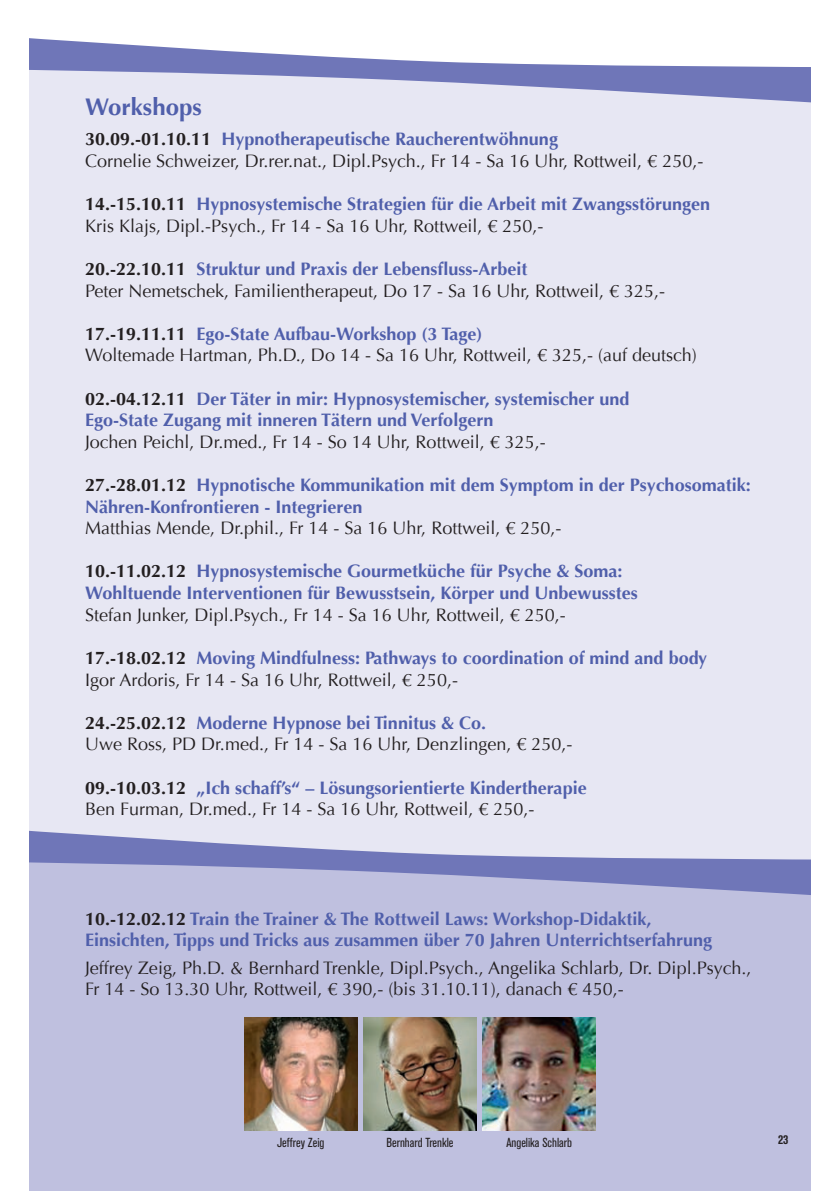
<style>
.page{position:relative;width:840px;height:1191px;background:#fff}
.page>*{position:absolute;margin:0;border:0;box-sizing:border-box;transform-origin:0 0}
.t1{font:700 24px "Optima";color:#505fab}
.t2{font:700 18px/21.6px "Optima";color:#505fab}
.t3{font:18px/21.6px "Optima";color:#231f20}
.t4{font:13px "Standard Grot Con BSK";color:#231f20}
.t5{font:700 13px "Standard Grot Con BSK";color:#231f20}
.s1{font-weight:700}
.s2{font-weight:700;color:#505fab}
.s3{color:#231f20}
.s4{font-weight:400;color:#231f20}
</style>
<div class="page">
<div style="left:29px;top:103px;width:782px;height:726px;background:#e7e7f3"></div>
<div style="left:29px;top:896px;width:782px;height:295px;background:#bfc0df"></div>
<svg style="left:29px;top:38px;width:782px;height:65px"></svg>
<img style="left:244px;top:1017px;width:113px;height:113px">
<img style="left:482px;top:1017px;width:113px;height:113px">
<img style="left:363px;top:1017px;width:113px;height:113px">
<svg style="left:29px;top:829px;width:782px;height:67px;background:#adb0d6"></svg>
<h1 class="t1" style="left:85px;top:93px;width:118px">Workshops</h1>
<p class="t3" style="left:85px;top:129px;width:619px"><span class="s1">30.09.-01.10.11</span> <span class="s2">Hypnotherapeutische Raucherentwöhnung<br></span>Cornelie Schweizer, Dr.rer.nat., Dipl.Psych., Fr 14 - Sa 16 Uhr, Rottweil, € 250,-</p>
<p class="t2" style="left:85px;top:193px;width:626px"><span class="s3">14.-15.10.11</span> Hypnosystemische Strategien für die Arbeit mit Zwangsstörungen<br><span class="s4">Kris Klajs, Dipl.-Psych., Fr 14 - Sa 16 Uhr, Rottweil, € 250,-</span></p>
<p class="t3" style="left:85px;top:258px;width:581px"><span class="s1">20.-22.10.11</span> <span class="s2">Struktur und Praxis der Lebensfluss-Arbeit<br></span>Peter Nemetschek, Familientherapeut, Do 17 - Sa 16 Uhr, Rottweil, € 325,-</p>
<p class="t3" style="left:85px;top:323px;width:613px"><span class="s1">17.-19.11.11</span> <span class="s2">Ego-State Aufbau-Workshop (3 Tage)<br></span>Woltemade Hartman, Ph.D., Do 14 - Sa 16 Uhr, Rottweil, € 325,- (auf deutsch)</p>
<p class="t2" style="left:85px;top:388px;width:545px"><span class="s3">02.-04.12.11</span> Der Täter in mir: Hypnosystemischer, systemischer und<br>Ego-State Zugang mit inneren Tätern und Verfolgern</p>
<p class="t3" style="left:85px;top:431px;width:462px">Jochen Peichl, Dr.med., Fr 14 - So 14 Uhr, Rottweil, € 325,-</p>
<p class="t2" style="left:85px;top:474px;width:666px"><span class="s3">27.-28.01.12</span> Hypnotische Kommunikation mit dem Symptom in der Psychosomatik:<br>Nähren-Konfrontieren - Integrieren</p>
<p class="t3" style="left:85px;top:517px;width:477px">Matthias Mende, Dr.phil., Fr 14 - Sa 16 Uhr, Rottweil, € 250,-</p>
<p class="t2" style="left:85px;top:561px;width:553px"><span class="s3">10.-11.02.12</span> Hypnosystemische Gourmetküche für Psyche &amp; Soma:<br>Wohltuende Interventionen für Bewusstsein, Körper und Unbewusstes</p>
<p class="t3" style="left:85px;top:604px;width:482px">Stefan Junker, Dipl.Psych., Fr 14 - Sa 16 Uhr, Rottweil, € 250,-</p>
<p class="t2" style="left:85px;top:647px;width:623px"><span class="s3">17.-18.02.12</span> Moving Mindfulness: Pathways to coordination of mind and body<br><span class="s4">Igor Ardoris, Fr 14 - Sa 16 Uhr, Rottweil, € 250,-</span></p>
<p class="t3" style="left:85px;top:712px;width:488px"><span class="s1">24.-25.02.12</span> <span class="s2">Moderne Hypnose bei Tinnitus &amp; Co.<br></span>Uwe Ross, PD Dr.med., Fr 14 - Sa 16 Uhr, Denzlingen, € 250,-</p>
<p class="t2" style="left:85px;top:777px;width:503px"><span class="s3">09.-10.03.12</span> „Ich schaff’s“ – Lösungsorientierte Kindertherapie<br><span class="s4">Ben Furman, Dr.med., Fr 14 - Sa 16 Uhr, Rottweil, € 250,-</span></p>
<p class="t2" style="left:85px;top:908px;width:628px"><span class="s3">10.-12.02.12</span> Train the Trainer &amp; The Rottweil Laws: Workshop-Didaktik,<br>Einsichten, Tipps und Tricks aus zusammen über 70 Jahren Unterrichtserfahrung</p>
<p class="t3" style="left:85px;top:957px;width:667px">Jeffrey Zeig, Ph.D. &amp; Bernhard Trenkle, Dipl.Psych., Angelika Schlarb, Dr. Dipl.Psych.,<br>Fr 14 - So 13.30 Uhr, Rottweil, € 390,- (bis 31.10.11), danach € 450,-</p>
<p class="t4" style="left:277px;top:1134px;width:49px">Jeffrey Zeig</p>
<p class="t4" style="left:386px;top:1134px;width:68px">Bernhard Trenkle</p>
<p class="t4" style="left:506px;top:1134px;width:67px">Angelika Schlarb</p>
<p class="t5" style="left:777px;top:1132px;width:12px">23</p>
</div>
